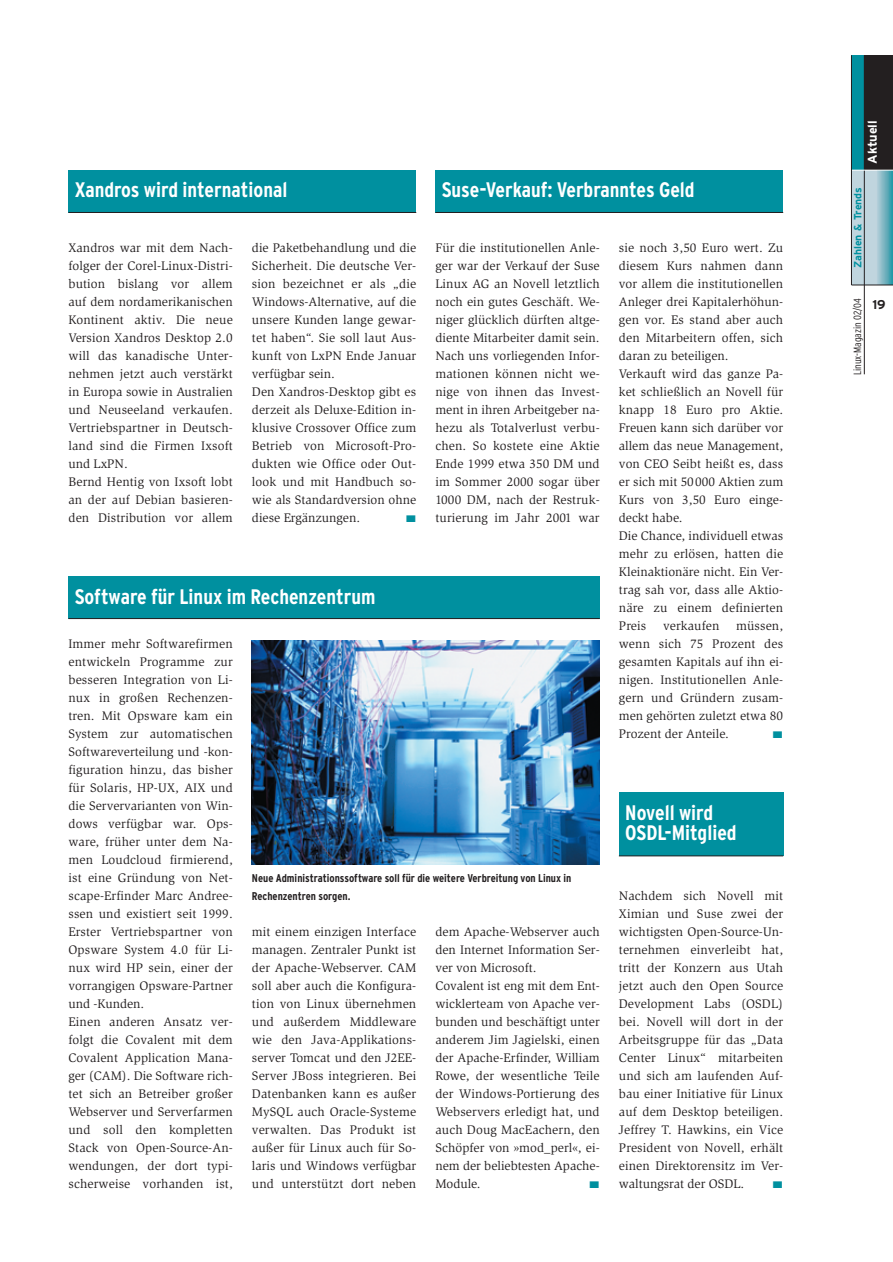
<style>
.page{position:relative;width:893px;height:1262px;background:#fff}
.page>*{position:absolute;margin:0;border:0;box-sizing:border-box;transform-origin:0 0}
.t1{font:700 condensed 21px/20px "Interstate";color:#fff}
.t2{font:12.75px/18px "Slimbach";letter-spacing:.01em;color:#231f20}
.t3{font:700 12.75px "Interstate";color:#fff}
.t4{font:700 12.75px "Interstate";color:#231f20}
.t5{font:700 condensed 11.25px/18px "Interstate";color:#231f20}
.t6{font:300 condensed 10.5px "Interstate";color:#231f20}
.t7{font:700 10.5px "Interstate";color:#00909f}
.t8{font:9.6px "Zapf Dingbats";color:#00909f;scale:1.33 1}
</style>
<div class="page">
<div style="left:435px;top:170px;width:348px;height:43px;background:#00909f"></div>
<hr style="left:435px;top:212px;width:348px;height:1px;background:#231f20">
<div style="left:619px;top:792px;width:164px;height:64px;background:#00909f"></div>
<hr style="left:619px;top:855px;width:164px;height:1px;background:#231f20">
<div style="left:68px;top:170px;width:348px;height:43px;background:#00909f"></div>
<hr style="left:68px;top:212px;width:348px;height:1px;background:#231f20">
<div style="left:851px;top:55px;width:41px;height:230px;background:#00909f"></div>
<div style="left:864px;top:55px;width:28px;height:115px;background:#231f20"></div>
<div style="left:851px;top:170px;width:25px;height:115px;background:#c0d5de"></div>
<svg style="left:876px;top:171px;width:16px;height:114px;background:#78b5c1"></svg>
<hr style="left:864px;top:55px;width:1px;height:319px;background:#231f20">
<hr style="left:851px;top:285px;width:41px;height:1px;background:#231f20">
<hr style="left:851px;top:170px;width:41px;height:1px;background:#fff">
<hr style="left:851px;top:55px;width:1px;height:230px;background:#231f20">
<div style="left:68px;top:576px;width:531px;height:43px;background:#00909f"></div>
<hr style="left:68px;top:618px;width:531px;height:1px;background:#231f20">
<img style="left:252px;top:640px;width:347px;height:224px">
<h1 class="t1" style="left:75px;top:182px;width:214px">Xandros wird international</h1>
<h1 class="t1" style="left:442px;top:182px;width:254px">Suse-Verkauf: Verbranntes Geld</h1>
<p class="t2" style="left:68px;top:240px;width:166px">Xandros war mit dem Nach&shy;folger der Corel-Linux-Distri&shy;bution bislang vor allem auf dem nordamerikanischen<br>Kontinent aktiv. Die neue<br>Version Xandros Desktop 2.0 will das kanadische Unter&shy;nehmen jetzt auch verstärkt in Europa sowie in Australien und Neuseeland verkaufen.<br>Vertriebspartner in Deutsch&shy;land sind die Firmen Ixsoft und LxPN.<br>Bernd Hentig von Ixsoft lobt an der auf Debian basieren&shy;den Distribution vor allem</p>
<p class="t2" style="left:252px;top:240px;width:166px">die Paketbehandlung und die<br>Sicherheit. Die deutsche Ver&shy;sion bezeichnet er als „die<br>Windows-Alternative, auf die unsere Kunden lange gewar&shy;tet haben“. Sie soll laut Aus&shy;kunft von LxPN Ende Januar verfügbar sein.<br>Den Xandros-Desktop gibt es derzeit als Deluxe-Edition in&shy;klusive Crossover Office zum<br>Betrieb von Microsoft-Pro&shy;dukten wie Office oder Out&shy;look und mit Handbuch so&shy;wie als Standardversion ohne diese Ergänzungen.</p>
<p class="t2" style="left:435px;top:240px;width:166px;text-align:justify">Für die institutionellen Anle&shy;ger war der Verkauf der Suse Linux AG an Novell letztlich noch ein gutes Geschäft. We&shy;niger glücklich dürften altge&shy;diente Mitarbeiter damit sein.<br>Nach uns vorliegenden Infor&shy;mationen können nicht we&shy;nige von ihnen das Invest&shy;ment in ihren Arbeitgeber na&shy;hezu als Totalverlust verbu&shy;chen. So kostete eine Aktie Ende 1999 etwa 350 DM und im Sommer 2000 sogar über 1000 DM, nach der Restruk&shy;turierung im Jahr 2001 war</p>
<p class="t2" style="left:619px;top:240px;width:166px">sie noch 3,50 Euro wert. Zu diesem Kurs nahmen dann vor allem die institutionellen<br>Anleger drei Kapitalerhöhun&shy;gen vor. Es stand aber auch den Mitarbeitern offen, sich daran zu beteiligen.<br>Verkauft wird das ganze Pa&shy;ket schließlich an Novell für knapp 18 Euro pro Aktie.<br>Freuen kann sich darüber vor allem das neue Management, von CEO Seibt heißt es, dass er sich mit 50000 Aktien zum<br>Kurs von 3,50 Euro einge&shy;deckt habe.<br>Die Chance, individuell etwas mehr zu erlösen, hatten die<br>Kleinaktionäre nicht. Ein Ver&shy;trag sah vor, dass alle Aktio&shy;näre zu einem definierten<br>Preis</p>
<p class="t8" style="left:406px;top:513px;width:9px">■</p>
<h1 class="t1" style="left:75px;top:588px;width:302px">Software für Linux im Rechenzentrum</h1>
<p class="t2" style="left:663px;top:618px;width:58px">verkaufen</p>
<p class="t2" style="left:619px;top:618px;width:166px;text-align:justify;text-indent:117px">müssen, wenn sich 75 Prozent des gesamten Kapitals auf ihn ei&shy;nigen. Institutionellen Anle&shy;gern und Gründern zusam&shy;men gehörten zuletzt etwa 80<br>Prozent der Anteile.</p>
<p class="t2" style="left:68px;top:636px;width:166px">Immer mehr Softwarefirmen entwickeln Programme zur besseren Integration von Li&shy;nux in großen Rechenzen&shy;tren. Mit Opsware kam ein<br>System zur automatischen<br>Softwareverteilung und -kon&shy;figuration hinzu, das bisher für Solaris, HP-UX, AIX und die Servervarianten von Win&shy;dows verfügbar war. Ops&shy;ware, früher unter dem Na&shy;men Loudcloud firmierend, ist eine Gründung von Net&shy;scape-Erfinder Marc Andree&shy;ssen und existiert seit 1999.<br>Erster Vertriebspartner von<br>Opsware System 4.0 für Li&shy;nux wird HP sein, einer der vorrangigen Opsware-Partner und -Kunden.<br>Einen anderen Ansatz ver&shy;folgt die Covalent mit dem<br>Covalent Application Mana&shy;ger (CAM). Die Software rich&shy;tet sich an Betreiber großer<br>Webserver und Serverfarmen und soll den kompletten<br>Stack von Open-Source-An&shy;wendungen, der dort typi&shy;scherweise vorhanden ist,</p>
<p class="t8" style="left:773px;top:729px;width:9px">■</p>
<h1 class="t1" style="left:625px;top:804px;width:113px">Novell wird<br>OSDL-Mitglied</h1>
<p class="t5" style="left:252px;top:870px;width:321px">Neue Administrationssoftware soll für die weitere Verbreitung von Linux in<br>Rechenzentren sorgen.</p>
<p class="t2" style="left:619px;top:888px;width:166px;text-align:justify">Nachdem sich Novell mit Ximian und Suse zwei der wichtigsten Open-Source-Un&shy;ternehmen einverleibt hat, tritt der Konzern aus Utah jetzt auch den Open Source Development Labs (OSDL) bei. Novell will dort in der Arbeitsgruppe für das „Data Center Linux“ mitarbeiten und sich am laufenden Auf&shy;bau einer Initiative für Linux auf dem Desktop beteiligen.<br>Jeffrey T. Hawkins, ein Vice President von Novell, erhält einen Direktorensitz im Ver&shy;waltungsrat der OSDL.</p>
<p class="t2" style="left:252px;top:924px;width:166px;text-align:justify">mit einem einzigen Interface managen. Zentraler Punkt ist der Apache-Webserver. CAM soll aber auch die Konfigura&shy;tion von Linux übernehmen und außerdem Middleware wie den Java-Applikations&shy;server Tomcat und den J2EE-Server JBoss integrieren. Bei Datenbanken kann es außer MySQL auch Oracle-Systeme verwalten. Das Produkt ist außer für Linux auch für So&shy;laris und Windows verfügbar und unterstützt dort neben</p>
<p class="t2" style="left:435px;top:924px;width:166px">dem Apache-Webserver auch den Internet Information Ser&shy;ver von Microsoft.<br>Covalent ist eng mit dem Ent&shy;wicklerteam von Apache ver&shy;bunden und beschäftigt unter anderem Jim Jagielski, einen der Apache-Erfinder, William<br>Rowe, der wesentliche Teile der Windows-Portierung des<br>Webservers erledigt hat, und auch Doug MacEachern, den<br>Schöpfer von »mod_perl«, ei&shy;nem der beliebtesten Apache-<br>Module.</p>
<p class="t8" style="left:589px;top:1179px;width:9px">■</p>
<p class="t8" style="left:773px;top:1179px;width:9px">■</p>
<p class="t3" style="left:867px;top:164px;width:45px;rotate:-90deg">Aktuell</p>
<p class="t7" style="left:853px;top:268px;width:83px;rotate:-90deg">Zahlen &amp; Trends</p>
<p class="t6" style="left:853px;top:375px;width:79px;rotate:-90deg">Linux-Magazin 02/04</p>
<p class="t4" style="left:872px;top:300px;width:15px">19</p>
</div>
